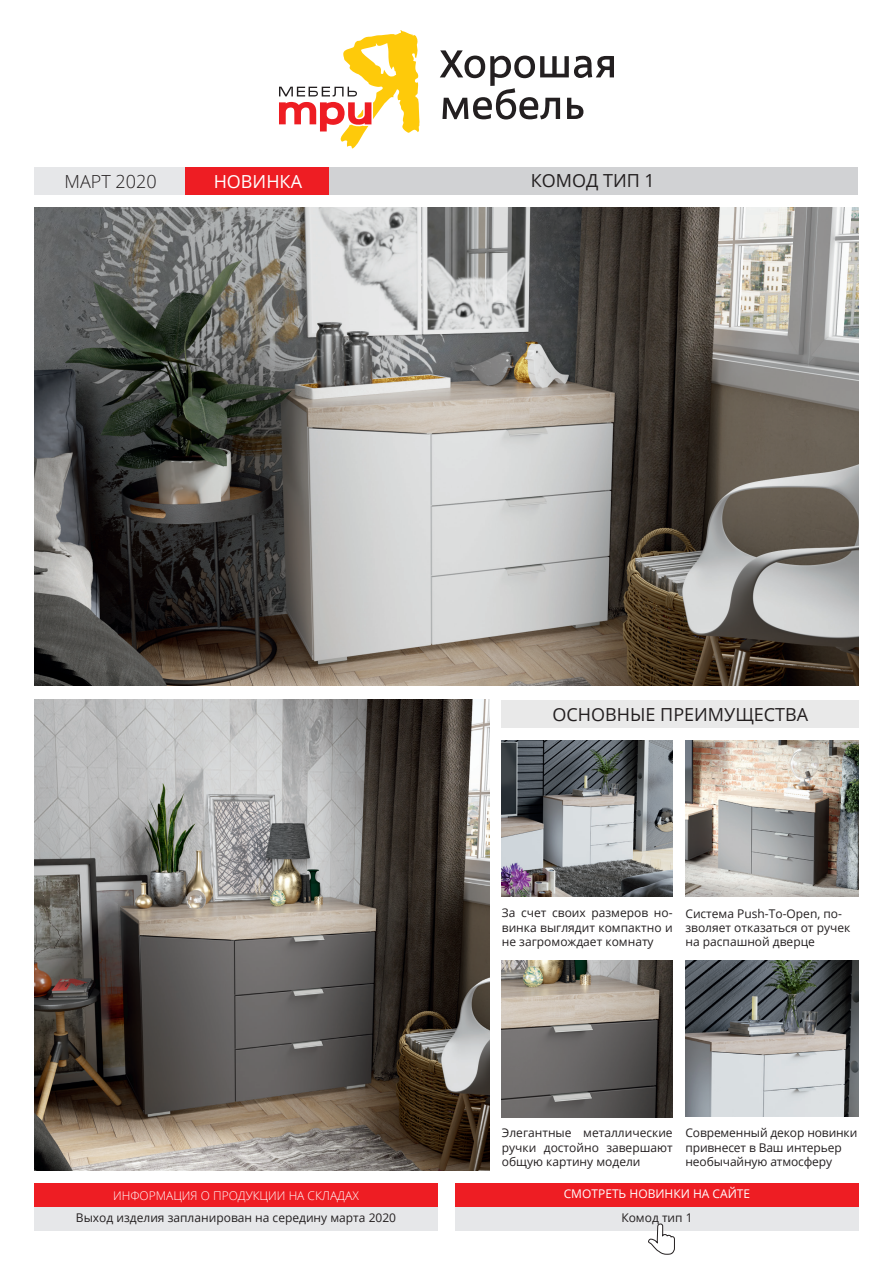
<style>
.page{position:relative;width:893px;height:1263px;background:#fff}
.page>*{position:absolute;margin:0;border:0;box-sizing:border-box;transform-origin:0 0}
.t1{font:18px "Open Sans";color:#231f20}
.t2{font:300 18px "Open Sans";color:#231f20}
.t3{font:18px "Open Sans";color:#fff}
.t4{font:12px/14.4px "Open Sans";color:#231f20;text-align:justify}
.t5{font:300 12px "Open Sans";color:#fff}
.t6{font:12px "Open Sans";color:#fff}
</style>
<div class="page">
<svg style="left:279px;top:30px;width:140px;height:118px"></svg>
<svg style="left:440px;top:50px;width:174px;height:70px"></svg>
<div style="left:328px;top:168px;width:529px;height:27px;background:#d1d2d4"></div>
<div style="left:34px;top:168px;width:151px;height:27px;background:#e6e7e9"></div>
<div style="left:185px;top:168px;width:143px;height:27px;background:#ee1d23"></div>
<div style="left:34px;top:1183px;width:404px;height:24px;background:#ee1d23"></div>
<div style="left:34px;top:1207px;width:404px;height:23px;background:#e6e7e9"></div>
<div style="left:455px;top:1183px;width:404px;height:24px;background:#ee1d23"></div>
<div style="left:455px;top:1207px;width:404px;height:23px;background:#e6e7e9"></div>
<svg style="left:647px;top:1223px;width:28px;height:32px"></svg>
<img style="left:34px;top:700px;width:455px;height:470px">
<img style="left:34px;top:208px;width:825px;height:478px">
<img style="left:502px;top:740px;width:171px;height:157px">
<img style="left:502px;top:961px;width:171px;height:156px">
<img style="left:685px;top:740px;width:174px;height:157px">
<img style="left:685px;top:961px;width:174px;height:156px">
<div style="left:502px;top:700px;width:357px;height:28px;background:#e9e9e9"></div>
<p class="t2" style="left:65px;top:169px;width:94px">МАРТ 2020</p>
<p class="t3" style="left:214px;top:169px;width:90px">НОВИНКА</p>
<p class="t1" style="left:531px;top:168px;width:126px">КОМОД ТИП 1</p>
<p class="t1" style="left:552px;top:702px;width:257px">ОСНОВНЫЕ ПРЕИМУЩЕСТВА</p>
<p class="t4" style="left:502px;top:905px;width:172px">За счет своих размеров но&shy;винка выглядит компактно и не загромождает комнату</p>
<p class="t4" style="left:685px;top:906px;width:166px;text-align:left">Система Push-To-Open, по&shy;зволяет отказаться от ручек на распашной дверце</p>
<p class="t4" style="left:502px;top:1125px;width:172px">Элегантные металлические ручки достойно завершают общую картину модели</p>
<p class="t4" style="left:685px;top:1125px;width:173px;text-align:left">Современный декор новинки привнесет в Ваш интерьер необычайную атмосферу</p>
<p class="t6" style="left:564px;top:1186px;width:188px">СМОТРЕТЬ НОВИНКИ НА САЙТЕ</p>
<p class="t5" style="left:113px;top:1187px;width:247px">ИНФОРМАЦИЯ О ПРОДУКЦИИ НА СКЛАДАХ</p>
<p class="t4" style="left:76px;top:1210px;width:322px">Выход изделия запланирован на середину марта 2020</p>
<p class="t4" style="left:621px;top:1210px;width:73px">Комод тип 1</p>
</div>
